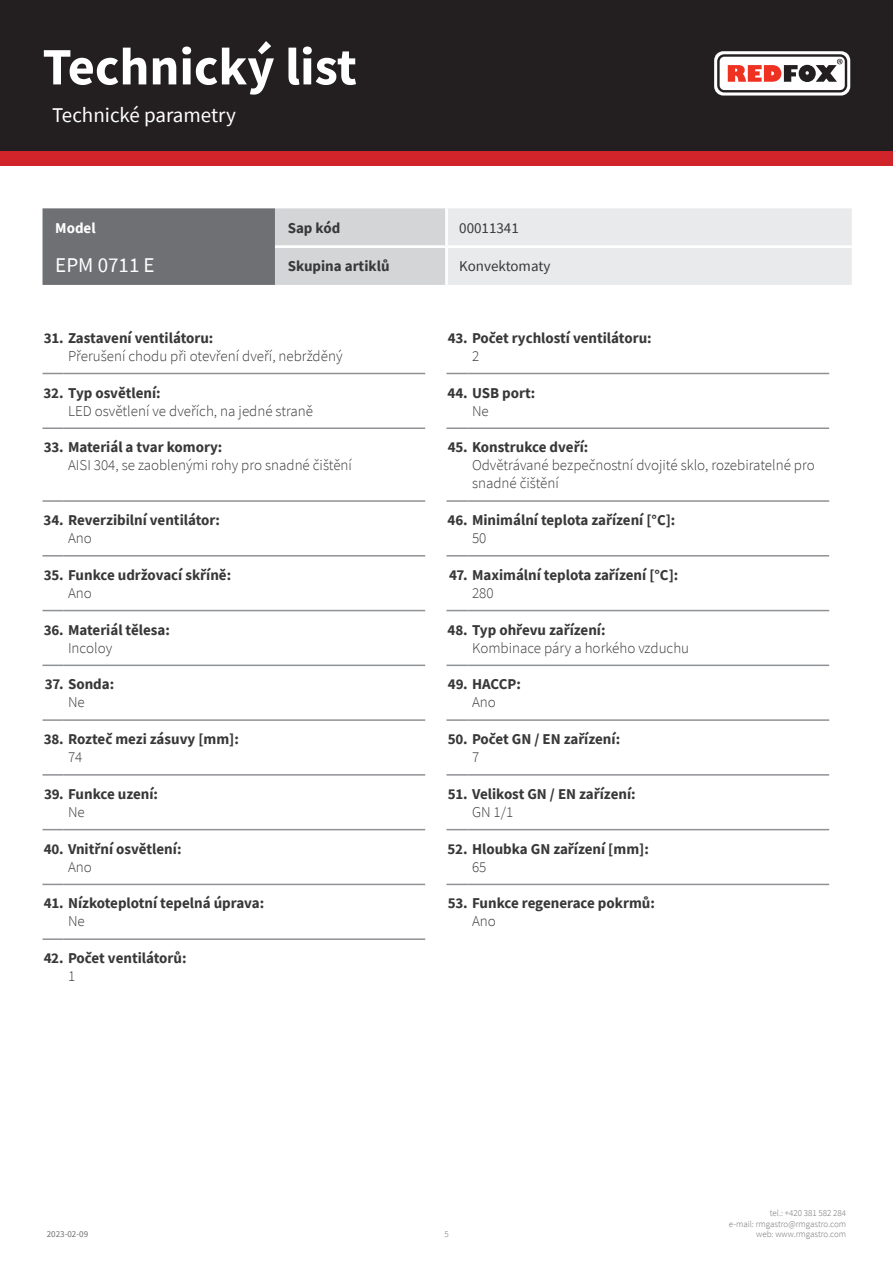
<style>
.page{position:relative;width:893px;height:1263px;background:#fff}
.page>*{position:absolute;margin:0;border:0;box-sizing:border-box;transform-origin:0 0}
.t1{font:700 52.5px "Source Sans Pro";color:#fff}
.kapitola{font:21px "Source Sans Pro";color:#fff}
.tabulka_-_headline{font:21px "Source Sans Pro";color:#fff}
.WebTechnicalNr{font:700 15px "Source Sans Pro";color:#383839}
.WebTechnicalValue{font:300 15px/18px "Source Sans Pro";color:#383839}
.tabulka_-_text{font:700 15px "Source Sans Pro";color:#383839}
.tabulka_-_text-2{font:15px "Source Sans Pro";color:#383839}
.tabulka_-_text-3{font:700 15px "Source Sans Pro";color:#fff}
.t2{font:300 9px/10.8px "Source Sans Pro";color:#6f7073;text-align:right}
.t3{font:9px "Source Sans Pro";color:#6f7073}
</style>
<div class="page">
<div style="left:0;top:0;width:893px;height:166px;background:#d1232a"></div>
<div style="left:0;top:0;width:893px;height:151px;background:#231f20"></div>
<svg style="left:714px;top:51px;width:136px;height:45px"></svg>
<hr style="left:64px;top:373px;width:361px;height:1px;background:#8f9194">
<hr style="left:468px;top:373px;width:361px;height:1px;background:#8f9194">
<hr style="left:64px;top:427px;width:361px;height:2px;background:#8f9194">
<hr style="left:468px;top:427px;width:361px;height:2px;background:#8f9194">
<hr style="left:64px;top:500px;width:361px;height:2px;background:#8f9194">
<hr style="left:468px;top:500px;width:361px;height:2px;background:#8f9194">
<hr style="left:64px;top:555px;width:361px;height:1px;background:#8f9194">
<hr style="left:64px;top:610px;width:361px;height:1px;background:#8f9194">
<hr style="left:64px;top:665px;width:361px;height:1px;background:#8f9194">
<hr style="left:64px;top:719px;width:361px;height:2px;background:#8f9194">
<hr style="left:64px;top:774px;width:361px;height:2px;background:#8f9194">
<hr style="left:64px;top:829px;width:361px;height:1px;background:#8f9194">
<hr style="left:64px;top:884px;width:361px;height:1px;background:#8f9194">
<hr style="left:64px;top:938px;width:361px;height:2px;background:#8f9194">
<hr style="left:468px;top:555px;width:361px;height:1px;background:#8f9194">
<hr style="left:468px;top:610px;width:361px;height:1px;background:#8f9194">
<hr style="left:468px;top:665px;width:361px;height:1px;background:#8f9194">
<hr style="left:468px;top:719px;width:361px;height:2px;background:#8f9194">
<hr style="left:468px;top:774px;width:361px;height:2px;background:#8f9194">
<hr style="left:468px;top:829px;width:361px;height:1px;background:#8f9194">
<hr style="left:468px;top:884px;width:361px;height:1px;background:#8f9194">
<svg style="left:446px;top:555px;width:22px;height:1px"></svg>
<svg style="left:446px;top:610px;width:22px;height:1px"></svg>
<svg style="left:446px;top:665px;width:22px;height:1px"></svg>
<hr style="left:446px;top:719px;width:22px;height:2px;background:#8f9194">
<hr style="left:446px;top:774px;width:22px;height:2px;background:#8f9194">
<svg style="left:446px;top:829px;width:22px;height:1px"></svg>
<svg style="left:446px;top:884px;width:22px;height:1px"></svg>
<svg style="left:43px;top:373px;width:21px;height:1px"></svg>
<svg style="left:446px;top:373px;width:22px;height:1px"></svg>
<hr style="left:43px;top:427px;width:21px;height:2px;background:#8f9194">
<hr style="left:446px;top:427px;width:22px;height:2px;background:#8f9194">
<hr style="left:43px;top:500px;width:21px;height:2px;background:#8f9194">
<hr style="left:446px;top:500px;width:22px;height:2px;background:#8f9194">
<svg style="left:43px;top:555px;width:21px;height:1px"></svg>
<svg style="left:43px;top:610px;width:21px;height:1px"></svg>
<svg style="left:43px;top:665px;width:21px;height:1px"></svg>
<hr style="left:43px;top:719px;width:21px;height:2px;background:#8f9194">
<hr style="left:43px;top:774px;width:21px;height:2px;background:#8f9194">
<svg style="left:43px;top:829px;width:21px;height:1px"></svg>
<svg style="left:43px;top:884px;width:21px;height:1px"></svg>
<hr style="left:43px;top:938px;width:21px;height:2px;background:#8f9194">
<svg style="left:43px;top:208px;width:809px;height:77px;background:#c0c1c3"></svg>
<hr style="left:445px;top:208px;width:3px;height:37px;background:#fff">
<hr style="left:275px;top:245px;width:171px;height:3px;background:#fff">
<hr style="left:446px;top:245px;width:406px;height:3px;background:#fff">
<hr style="left:445px;top:248px;width:3px;height:37px;background:#fff">
<h1 class="t1" style="left:43px;top:31px;width:316px">Technický list</h1>
<p class="kapitola" style="left:52px;top:101px;width:185px">Technické parametry</p>
<p class="tabulka_-_text-3" style="left:55px;top:218px;width:42px">Model</p>
<p class="tabulka_-_text" style="left:288px;top:218px;width:54px">Sap kód</p>
<p class="tabulka_-_text-2" style="left:459px;top:219px;width:61px">00011341</p>
<p class="tabulka_-_headline" style="left:55px;top:251px;width:101px">EPM 0711 E</p>
<p class="tabulka_-_text" style="left:288px;top:256px;width:103px">Skupina artiklů</p>
<p class="tabulka_-_text-2" style="left:459px;top:257px;width:93px">Konvektomaty</p>
<p class="WebTechnicalNr" style="left:44px;top:328px;width:171px">31. Zastavení ventilátoru:</p>
<p class="WebTechnicalValue" style="left:68px;top:347px;width:276px">Přerušení chodu při otevření dveří, nebržděný</p>
<p class="WebTechnicalNr" style="left:448px;top:328px;width:205px">43. Počet rychlostí ventilátoru:</p>
<p class="WebTechnicalValue" style="left:472px;top:347px;width:9px">2</p>
<p class="WebTechnicalNr" style="left:44px;top:382px;width:119px">32. Typ osvětlení:</p>
<p class="WebTechnicalValue" style="left:68px;top:401px;width:247px">LED osvětlení ve dveřích, na jedné straně</p>
<p class="WebTechnicalNr" style="left:447px;top:382px;width:90px">44. USB port:</p>
<p class="WebTechnicalValue" style="left:472px;top:401px;width:18px">Ne</p>
<p class="WebTechnicalNr" style="left:44px;top:437px;width:180px">33. Materiál a tvar komory:</p>
<p class="WebTechnicalValue" style="left:68px;top:456px;width:285px">AISI 304, se zaoblenými rohy pro snadné čištění</p>
<p class="WebTechnicalNr" style="left:448px;top:437px;width:142px">45. Konstrukce dveří:</p>
<p class="WebTechnicalValue" style="left:472px;top:456px;width:344px">Odvětrávané bezpečnostní dvojité sklo, rozebiratelné pro snadné čištění</p>
<p class="WebTechnicalNr" style="left:44px;top:510px;width:178px">34. Reverzibilní ventilátor:</p>
<p class="WebTechnicalValue" style="left:68px;top:529px;width:25px">Ano</p>
<p class="WebTechnicalNr" style="left:447px;top:510px;width:229px">46. Minimální teplota zařízení [°C]:</p>
<p class="WebTechnicalValue" style="left:472px;top:529px;width:16px">50</p>
<p class="WebTechnicalNr" style="left:44px;top:565px;width:189px">35. Funkce udržovací skříně:</p>
<p class="WebTechnicalValue" style="left:68px;top:584px;width:25px">Ano</p>
<p class="WebTechnicalNr" style="left:449px;top:565px;width:231px">47. Maximální teplota zařízení [°C]:</p>
<p class="WebTechnicalValue" style="left:472px;top:584px;width:23px">280</p>
<p class="WebTechnicalNr" style="left:44px;top:619px;width:128px">36. Materiál tělesa:</p>
<p class="WebTechnicalValue" style="left:68px;top:639px;width:46px">Incoloy</p>
<p class="WebTechnicalNr" style="left:447px;top:619px;width:160px">48. Typ ohřevu zařízení:</p>
<p class="WebTechnicalValue" style="left:472px;top:639px;width:219px">Kombinace páry a horkého vzduchu</p>
<p class="WebTechnicalNr" style="left:45px;top:674px;width:71px">37. Sonda:</p>
<p class="WebTechnicalValue" style="left:68px;top:693px;width:18px">Ne</p>
<p class="WebTechnicalNr" style="left:448px;top:674px;width:74px">49. HACCP:</p>
<p class="WebTechnicalValue" style="left:472px;top:693px;width:25px">Ano</p>
<p class="WebTechnicalNr" style="left:44px;top:729px;width:197px">38. Rozteč mezi zásuvy [mm]:</p>
<p class="WebTechnicalValue" style="left:68px;top:748px;width:16px">74</p>
<p class="WebTechnicalNr" style="left:448px;top:729px;width:174px">50. Počet GN / EN zařízení:</p>
<p class="WebTechnicalValue" style="left:472px;top:748px;width:9px">7</p>
<p class="WebTechnicalNr" style="left:44px;top:784px;width:116px">39. Funkce uzení:</p>
<p class="WebTechnicalValue" style="left:68px;top:803px;width:18px">Ne</p>
<p class="WebTechnicalNr" style="left:448px;top:784px;width:189px">51. Velikost GN / EN zařízení:</p>
<p class="WebTechnicalValue" style="left:472px;top:803px;width:43px">GN 1/1</p>
<p class="WebTechnicalNr" style="left:44px;top:838px;width:139px">40. Vnitřní osvětlení:</p>
<p class="WebTechnicalValue" style="left:68px;top:858px;width:25px">Ano</p>
<p class="WebTechnicalNr" style="left:448px;top:838px;width:203px">52. Hloubka GN zařízení [mm]:</p>
<p class="WebTechnicalValue" style="left:472px;top:858px;width:16px">65</p>
<p class="WebTechnicalNr" style="left:44px;top:893px;width:222px">41. Nízkoteplotní tepelná úprava:</p>
<p class="WebTechnicalValue" style="left:68px;top:912px;width:18px">Ne</p>
<p class="WebTechnicalNr" style="left:448px;top:893px;width:209px">53. Funkce regenerace pokrmů:</p>
<p class="WebTechnicalValue" style="left:472px;top:912px;width:25px">Ano</p>
<p class="WebTechnicalNr" style="left:44px;top:948px;width:144px">42. Počet ventilátorů:</p>
<p class="WebTechnicalValue" style="left:68px;top:967px;width:9px">1</p>
<p class="t3" style="left:47px;top:1229px;width:43px">2023-02-09</p>
<p class="t2" style="left:444px;top:1229px;width:6px">5</p>
<p class="t2" style="left:729px;top:1207px;width:119px">tel.: +420 381 582 284<br>e-mail: rmgastro@rmgastro.com web: www.rmgastro.com</p>
</div>
